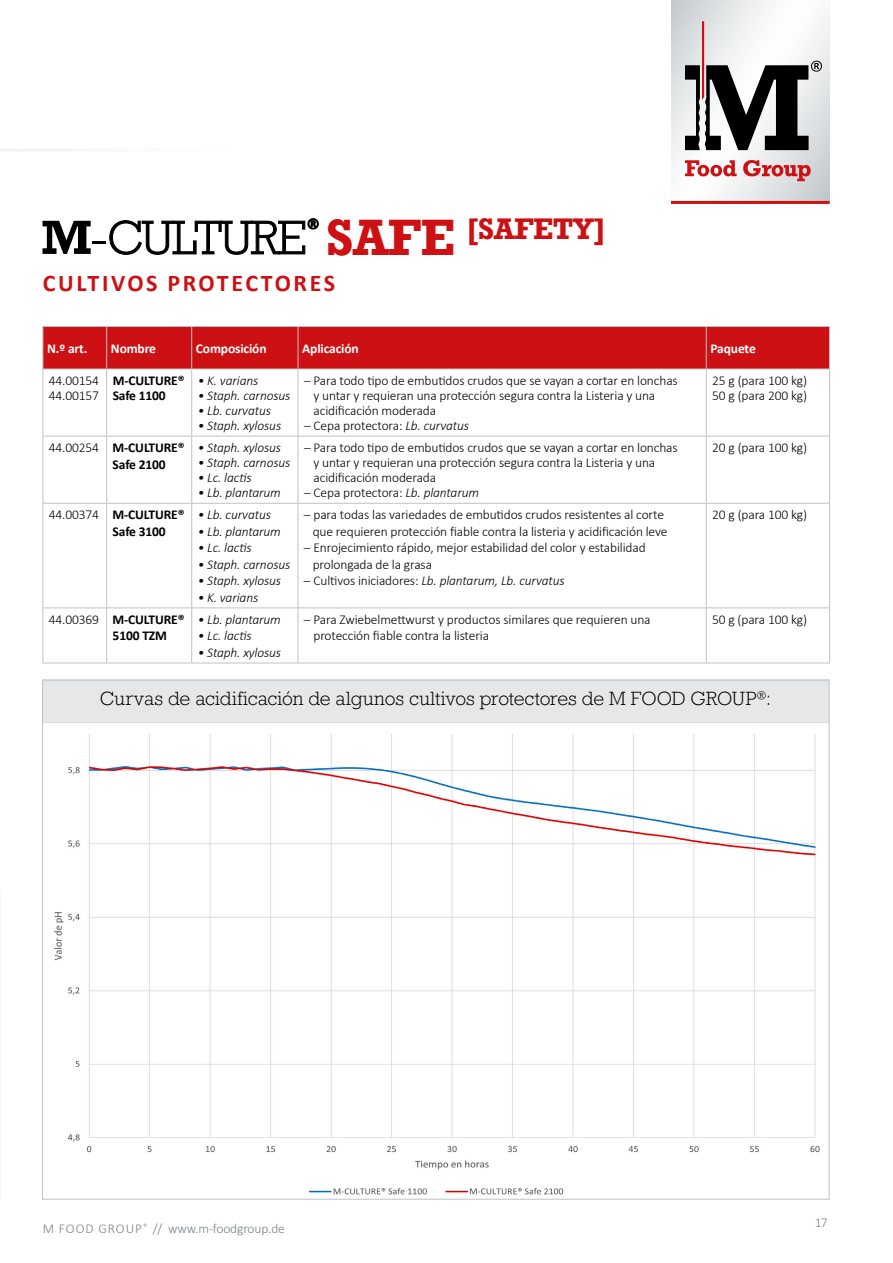
<style>
.page{position:relative;width:893px;height:1263px;background:#fff}
.page>*{position:absolute;margin:0;border:0;box-sizing:border-box;transform-origin:0 0}
.t1{font:700 28.05px "Rockwell Nova";letter-spacing:-.02em;color:#cd1013}
.t2{font:700 24px "Calibri";letter-spacing:.11em;color:#cd1013}
.t3{font:300 18px "Rockwell Nova";color:#000}
.t4{font:300 13.5px/15px "Calibri";letter-spacing:-.01em;color:#000}
.t5{font:italic 300 13.5px "Calibri";letter-spacing:-.01em;color:#000}
.t6{font:700 13.5px/16.5px "Calibri";letter-spacing:-.01em;color:#000}
.t7{font:700 13.5px "Calibri";letter-spacing:-.01em;color:#fff}
.t8{font:300 13.5px "Calibri";letter-spacing:-.01em;color:#7c8286}
.s1{font-size:48px}
.s2{font-style:italic}
.s3{font-weight:300}
.s4{font-style:normal}
</style>
<div class="page">
<div style="left:43px;top:679px;width:786px;height:44px;background:#e5e7e9"></div>
<svg style="left:671px;top:0;width:159px;height:201px"></svg>
<hr style="left:0;top:149px;width:233px;height:3px;background:#ebedee">
<svg style="left:685px;top:21px;width:137px;height:129px"></svg>
<svg style="left:685px;top:160px;width:52px;height:16px"></svg>
<svg style="left:743px;top:160px;width:68px;height:21px"></svg>
<hr style="left:671px;top:201px;width:159px;height:3px;background:#cd1013">
<svg style="left:43px;top:218px;width:276px;height:37px"></svg>
<div style="left:44px;top:327px;width:785px;height:42px;background:#cd1013"></div>
<svg style="left:44px;top:370px;width:785px;height:66px"></svg>
<svg style="left:44px;top:437px;width:785px;height:226px"></svg>
<hr style="left:43px;top:369px;width:1px;height:67px;background:#bec3c6">
<hr style="left:106px;top:369px;width:1px;height:67px;background:#bec3c6">
<hr style="left:191px;top:369px;width:1px;height:67px;background:#bec3c6">
<hr style="left:298px;top:369px;width:1px;height:67px;background:#bec3c6">
<hr style="left:706px;top:369px;width:1px;height:67px;background:#bec3c6">
<hr style="left:829px;top:369px;width:1px;height:67px;background:#bec3c6">
<hr style="left:43px;top:436px;width:64px;height:1px;background:#bec3c6">
<hr style="left:43px;top:436px;width:1px;height:67px;background:#bec3c6">
<hr style="left:107px;top:436px;width:85px;height:1px;background:#bec3c6">
<hr style="left:106px;top:436px;width:1px;height:67px;background:#bec3c6">
<hr style="left:192px;top:436px;width:106px;height:1px;background:#bec3c6">
<hr style="left:191px;top:436px;width:1px;height:67px;background:#bec3c6">
<hr style="left:298px;top:436px;width:408px;height:1px;background:#bec3c6">
<hr style="left:298px;top:436px;width:1px;height:67px;background:#bec3c6">
<hr style="left:706px;top:436px;width:124px;height:1px;background:#bec3c6">
<hr style="left:706px;top:436px;width:1px;height:67px;background:#bec3c6">
<hr style="left:829px;top:436px;width:1px;height:67px;background:#bec3c6">
<hr style="left:43px;top:503px;width:64px;height:1px;background:#bec3c6">
<hr style="left:43px;top:504px;width:1px;height:103px;background:#bec3c6">
<hr style="left:107px;top:503px;width:85px;height:1px;background:#bec3c6">
<hr style="left:106px;top:504px;width:1px;height:103px;background:#bec3c6">
<hr style="left:192px;top:503px;width:106px;height:1px;background:#bec3c6">
<hr style="left:191px;top:504px;width:1px;height:103px;background:#bec3c6">
<hr style="left:298px;top:503px;width:408px;height:1px;background:#bec3c6">
<hr style="left:298px;top:504px;width:1px;height:103px;background:#bec3c6">
<hr style="left:706px;top:503px;width:124px;height:1px;background:#bec3c6">
<hr style="left:706px;top:504px;width:1px;height:103px;background:#bec3c6">
<hr style="left:829px;top:504px;width:1px;height:103px;background:#bec3c6">
<hr style="left:43px;top:607px;width:64px;height:1px;background:#bec3c6">
<hr style="left:43px;top:608px;width:1px;height:55px;background:#bec3c6">
<hr style="left:107px;top:607px;width:85px;height:1px;background:#bec3c6">
<hr style="left:106px;top:608px;width:1px;height:55px;background:#bec3c6">
<hr style="left:192px;top:607px;width:106px;height:1px;background:#bec3c6">
<hr style="left:191px;top:608px;width:1px;height:55px;background:#bec3c6">
<hr style="left:298px;top:607px;width:408px;height:1px;background:#bec3c6">
<hr style="left:298px;top:608px;width:1px;height:55px;background:#bec3c6">
<hr style="left:706px;top:607px;width:124px;height:1px;background:#bec3c6">
<hr style="left:706px;top:608px;width:1px;height:55px;background:#bec3c6">
<hr style="left:829px;top:608px;width:1px;height:55px;background:#bec3c6">
<hr style="left:43px;top:663px;width:64px;height:1px;background:#bec3c6">
<hr style="left:107px;top:663px;width:85px;height:1px;background:#bec3c6">
<hr style="left:192px;top:663px;width:106px;height:1px;background:#bec3c6">
<hr style="left:298px;top:663px;width:408px;height:1px;background:#bec3c6">
<hr style="left:706px;top:663px;width:124px;height:1px;background:#bec3c6">
<hr style="left:43px;top:326px;width:64px;height:1px;background:#bec3c6">
<hr style="left:43px;top:327px;width:1px;height:42px;background:#bec3c6">
<hr style="left:107px;top:326px;width:85px;height:1px;background:#bec3c6">
<hr style="left:192px;top:326px;width:106px;height:1px;background:#bec3c6">
<hr style="left:298px;top:326px;width:408px;height:1px;background:#bec3c6">
<hr style="left:706px;top:326px;width:124px;height:1px;background:#bec3c6">
<hr style="left:43px;top:369px;width:64px;height:1px;background:#bec3c6">
<hr style="left:107px;top:369px;width:85px;height:1px;background:#bec3c6">
<hr style="left:192px;top:369px;width:106px;height:1px;background:#bec3c6">
<hr style="left:298px;top:369px;width:408px;height:1px;background:#bec3c6">
<hr style="left:706px;top:369px;width:124px;height:1px;background:#bec3c6">
<hr style="left:106px;top:327px;width:1px;height:42px;background:#bec3c6">
<hr style="left:191px;top:327px;width:1px;height:42px;background:#bec3c6">
<hr style="left:298px;top:327px;width:1px;height:42px;background:#bec3c6">
<hr style="left:706px;top:327px;width:1px;height:42px;background:#bec3c6">
<hr style="left:829px;top:327px;width:1px;height:42px;background:#bec3c6">
<img style="left:54px;top:733px;width:766px;height:462px">
<h1 class="t1" style="left:326px;top:210px;width:282px"><span class="s1">SAFE</span> [SAFETY]</h1>
<h2 class="t2" style="left:43px;top:266px;width:294px">CULTIVOS PROTECTORES</h2>
<p class="t7" style="left:47px;top:339px;width:42px">N.º art.</p>
<p class="t7" style="left:111px;top:339px;width:47px">Nombre</p>
<p class="t7" style="left:196px;top:339px;width:72px">Composición</p>
<p class="t7" style="left:302px;top:339px;width:58px">Aplicación</p>
<p class="t7" style="left:710px;top:339px;width:47px">Paquete</p>
<p class="t4" style="left:49px;top:373px;width:52px">44.00154<br>44.00157</p>
<p class="t6" style="left:113px;top:373px;width:73px;line-height:15px">M-CULTURE®<br>Safe 1100</p>
<p class="t5" style="left:198px;top:372px;width:62px">• K. varians</p>
<p class="t4" style="left:712px;top:373px;width:96px">25 g (para 100 kg)<br>50 g (para 200 kg)</p>
<p class="t4" style="left:314px;top:373px;width:366px;text-indent:-10px">– Para todo tipo de embutidos crudos que se vayan a cortar en lonchas y untar y requieran una protección segura contra la Listeria y una acidificación moderada</p>
<p class="t4" style="left:304px;top:418px;width:167px">– Cepa protectora: <span class="s2">Lb. curvatus</span></p>
<p class="t5" style="left:198px;top:387px;width:94px">• Staph. carnosus</p>
<p class="t5" style="left:198px;top:402px;width:75px">• Lb. curvatus</p>
<p class="t5" style="left:198px;top:417px;width:85px">• Staph. xylosus</p>
<p class="t6" style="left:113px;top:439px;width:73px;text-indent:-64px"><span class="s3">44.00254</span> M-CULTURE®<br>Safe 2100</p>
<p class="t5" style="left:198px;top:439px;width:85px">• Staph. xylosus</p>
<p class="t5" style="left:198px;top:454px;width:94px">• Staph. carnosus</p>
<p class="t5" style="left:198px;top:469px;width:56px">• Lc. lactis</p>
<p class="t5" style="left:198px;top:484px;width:85px">• Lb. plantarum</p>
<p class="t6" style="left:113px;top:506px;width:73px;text-indent:-64px"><span class="s3">44.00374</span> M-CULTURE®<br>Safe 3100</p>
<p class="t5" style="left:198px;top:506px;width:75px">• Lb. curvatus</p>
<p class="t5" style="left:198px;top:523px;width:85px">• Lb. plantarum</p>
<p class="t5" style="left:198px;top:539px;width:56px">• Lc. lactis</p>
<p class="t5" style="left:198px;top:556px;width:94px">• Staph. carnosus</p>
<p class="t5" style="left:198px;top:572px;width:85px">• Staph. xylosus</p>
<p class="t5" style="left:198px;top:589px;width:62px">• K. varians</p>
<p class="t6" style="left:113px;top:611px;width:73px;text-indent:-64px"><span class="s3">44.00369</span> M-CULTURE®<br>5100 TZM</p>
<p class="t5" style="left:198px;top:611px;width:85px">• Lb. plantarum</p>
<p class="t5" style="left:198px;top:628px;width:56px">• Lc. lactis</p>
<p class="t5" style="left:198px;top:644px;width:85px">• Staph. xylosus</p>
<p class="t4" style="left:313px;top:440px;width:366px;text-indent:-10px">– Para todo tipo de embutidos crudos que se vayan a cortar en lonchas y untar y requieran una protección segura contra la Listeria y una acidificación moderada</p>
<p class="t4" style="left:304px;top:485px;width:177px">– Cepa protectora: <span class="s2">Lb. plantarum</span></p>
<p class="t4" style="left:304px;top:506px;width:365px;line-height:16.5px;text-align:right">– para todas las variedades de embutidos crudos resistentes al corte que requieren protección fiable contra la listeria y acidificación leve</p>
<p class="t4" style="left:313px;top:539px;width:334px;line-height:16.5px;text-indent:-9px">– Enrojecimiento rápido, mejor estabilidad del color y estabilidad prolongada de la grasa</p>
<p class="t5" style="left:304px;top:572px;width:262px"><span class="s4">– Cultivos iniciadores:</span> Lb. plantarum, Lb. curvatus</p>
<p class="t4" style="left:712px;top:440px;width:96px">20 g (para 100 kg)</p>
<p class="t4" style="left:712px;top:507px;width:96px">20 g (para 100 kg)</p>
<p class="t4" style="left:313px;top:611px;width:339px;line-height:16.5px;text-indent:-10px">– Para Zwiebelmettwurst y productos similares que requieren una protección fiable contra la listeria</p>
<p class="t4" style="left:712px;top:612px;width:96px">50 g (para 100 kg)</p>
<h3 class="t3" style="left:100px;top:687px;width:673px">Curvas de acidificación de algunos cultivos protectores de M FOOD GROUP<sup>®</sup>:</h3>
<p class="t8" style="left:43px;top:1220px;width:244px">M FOOD GROUP<sup>®</sup> // www.m-foodgroup.de</p>
<p class="t8" style="left:814px;top:1214px;width:15px">17</p>
</div>
